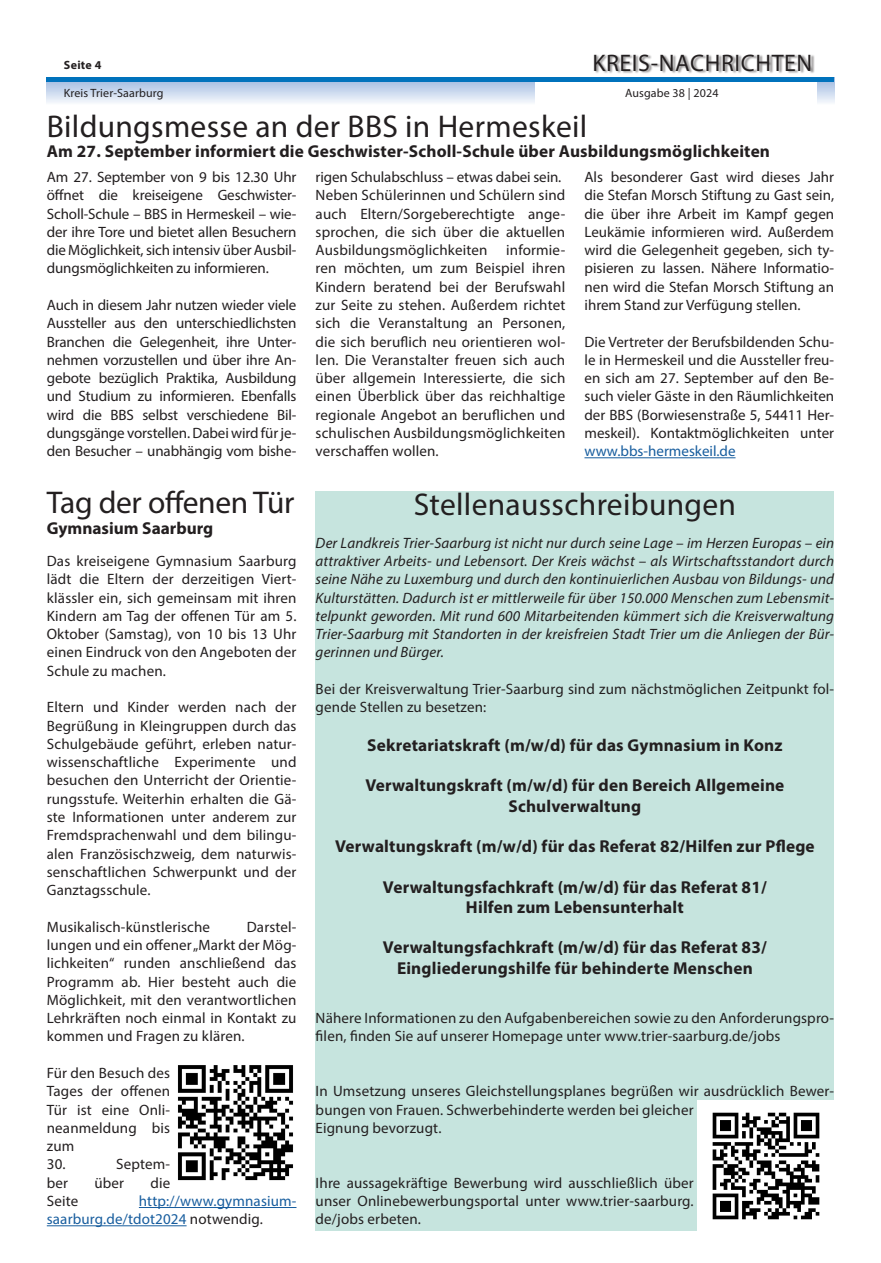
<style>
.page{position:relative;width:881px;height:1263px;background:#fff}
.page>*{position:absolute;margin:0;border:0;box-sizing:border-box;transform-origin:0 0}
.Headline{font:31.5px "Myriad Pro";letter-spacing:.01em;color:#231f20}
.Headline-2{font:31.5px "Myriad Pro";letter-spacing:-.01em;color:#231f20}
.t1{font:24px "Myriad Pro";letter-spacing:.025em;color:#231f20}
.Subline{font:700 17.25px "Myriad Pro";letter-spacing:.01em;color:#231f20}
.Fließtext{font:15px/18.3px "Myriad Pro";letter-spacing:.01em;color:#231f20;text-align:justify}
.Fließtext-2{font:italic 15px/18.3px "Myriad Pro";letter-spacing:.01em;color:#231f20;text-align:justify}
.Fließtext-3{font:15px/18.3px "Myriad Pro";letter-spacing:.01em;color:#175d9e}
.Fließtext-4{font:15px "Myriad Pro";letter-spacing:-.01em;color:#231f20}
.t2{font:12px "Myriad Pro";letter-spacing:.01em;color:#231f20}
.t3{font:700 12px "Myriad Pro";letter-spacing:.025em;color:#231f20}
.s1{color:#175d9e}
.s2{color:#231f20}
</style>
<div class="page">
<svg style="left:47px;top:82px;width:786px;height:21px;background:#cedbef"></svg>
<div style="left:535px;top:0;width:281px;height:113px;background:#fff"></div>
<div style="left:594px;top:54px;width:220px;height:20px;background:#231f20;opacity:.5"></div>
<hr style="left:47px;top:78px;width:786px;height:4px;background:#0072bc">
<div style="left:315px;top:491px;width:518px;height:740px;background:#c6e4de"></div>
<hr style="left:139px;top:1207px;width:157px;height:1px;background:#175d9e">
<hr style="left:47px;top:1225px;width:139px;height:1px;background:#175d9e">
<img style="left:178px;top:1065px;width:115px;height:116px">
<img style="left:697px;top:1101px;width:136px;height:130px">
<hr style="left:584px;top:457px;width:151px;height:1px;background:#175d9e">
<p class="t3" style="left:64px;top:57px;width:39px">Seite 4</p>
<h2 class="t1" style="left:592px;top:48px;width:221px">KREIS-NACHRICHTEN</h2>
<p class="t2" style="left:64px;top:86px;width:101px">Kreis Trier-Saarburg</p>
<p class="t2" style="left:625px;top:86px;width:95px">Ausgabe 38 | 2024</p>
<p class="Headline" style="left:47px;top:107px;width:542px">Bildungsmesse an der BBS in Hermeskeil</p>
<p class="Subline" style="left:47px;top:140px;width:724px">Am 27. September informiert die Geschwister-Scholl-Schule über Ausbildungsmöglichkeiten</p>
<p class="Fließtext" style="left:47px;top:168px;width:251px">Am 27. September von 9 bis 12.30 Uhr öffnet die kreiseigene Geschwister-Scholl-Schule – BBS in Hermeskeil – wie&shy;der ihre Tore und bietet allen Besuchern die Möglichkeit, sich intensiv über Ausbil&shy;dungsmöglichkeiten zu informieren.</p>
<p class="Fließtext" style="left:47px;top:296px;width:251px">Auch in diesem Jahr nutzen wieder viele Aussteller aus den unterschiedlichsten Branchen die Gelegenheit, ihre Unter&shy;nehmen vorzustellen und über ihre An&shy;gebote bezüglich Praktika, Ausbildung und Studium zu informieren. Ebenfalls wird die BBS selbst verschiedene Bil&shy;dungsgänge vorstellen. Dabei wird für je&shy;den Besucher – unabhängig vom bishe-</p>
<p class="Fließtext-4" style="left:315px;top:168px;width:247px">rigen Schulabschluss – etwas dabei sein.</p>
<p class="Fließtext" style="left:315px;top:186px;width:251px">Neben Schülerinnen und Schülern sind auch Eltern/Sorgeberechtigte ange&shy;sprochen, die sich über die aktuellen Ausbildungsmöglichkeiten</p>
<p class="Fließtext" style="left:584px;top:168px;width:251px">Als besonderer Gast wird dieses Jahr die Stefan Morsch Stiftung zu Gast sein, die über ihre Arbeit im Kampf gegen Leukämie informieren wird. Außerdem wird die Gelegenheit gegeben, sich ty&shy;pisieren zu lassen. Nähere Informatio&shy;nen wird die Stefan Morsch Stiftung an ihrem Stand zur Verfügung stellen.</p>
<p class="Fließtext" style="left:584px;top:332px;width:251px">Die Vertreter der Berufsbildenden Schu&shy;le in Hermeskeil und die Aussteller freu&shy;en sich am 27. September auf den Be&shy;such vieler Gäste in den Räumlichkeiten der BBS (Borwiesenstraße 5, 54411 Her&shy;meskeil). Kontaktmöglichkeiten unter <span class="s1">www.bbs-hermeskeil.de</span></p>
<p class="Fließtext" style="left:315px;top:241px;width:251px;text-indent:190px">informie&shy;ren möchten, um zum Beispiel ihren Kindern beratend bei der Berufswahl zur Seite zu stehen. Außerdem richtet sich die Veranstaltung an Personen, die sich beruflich neu orientieren wol&shy;len. Die Veranstalter freuen sich auch über allgemein Interessierte, die sich einen Überblick über das reichhaltige regionale Angebot an beruflichen und schulischen Ausbildungsmöglichkeiten verschaffen wollen.</p>
<p class="Headline-2" style="left:47px;top:483px;width:249px">Tag der offenen Tür</p>
<p class="Subline" style="left:47px;top:517px;width:168px">Gymnasium Saarburg</p>
<p class="Fließtext" style="left:47px;top:552px;width:251px">Das kreiseigene Gymnasium Saarburg lädt die Eltern der derzeitigen Viert&shy;klässler ein, sich gemeinsam mit ihren Kindern am Tag der offenen Tür am 5.<br>Oktober (Samstag), von 10 bis 13 Uhr einen Eindruck von den Angeboten der Schule zu machen.</p>
<p class="Fließtext" style="left:47px;top:698px;width:251px">Eltern und Kinder werden nach der Begrüßung in Kleingruppen durch das Schulgebäude geführt, erleben natur&shy;wissenschaftliche Experimente und besuchen den Unterricht der Orientie&shy;rungsstufe. Weiterhin erhalten die Gä&shy;ste Informationen unter anderem zur Fremdsprachenwahl und dem bilingu&shy;alen Französischzweig, dem naturwis&shy;senschaftlichen Schwerpunkt und der Ganztagsschule.</p>
<p class="Fließtext" style="left:47px;top:917px;width:165px">Musikalisch-künstlerische</p>
<p class="Fließtext" style="left:47px;top:917px;width:251px;text-indent:200px">Darstel&shy;lungen und ein offener „Markt der Mög&shy;lichkeiten“ runden anschließend das Programm ab. Hier besteht auch die Möglichkeit, mit den verantwortlichen Lehrkräften noch einmal in Kontakt zu kommen und Fragen zu klären.</p>
<p class="Fließtext" style="left:47px;top:1063px;width:125px">Für den Besuch des Tages der offenen Tür ist eine Onli&shy;neanmeldung bis zum</p>
<p class="Fließtext" style="left:47px;top:1155px;width:20px">30.</p>
<p class="Fließtext" style="left:116px;top:1155px;width:55px">Septem-</p>
<p class="Fließtext" style="left:47px;top:1173px;width:23px">ber</p>
<p class="Fließtext" style="left:94px;top:1173px;width:31px">über</p>
<p class="Fließtext" style="left:150px;top:1173px;width:21px">die</p>
<p class="Fließtext" style="left:47px;top:1191px;width:33px">Seite</p>
<p class="Fließtext-3" style="left:47px;top:1191px;width:251px;text-indent:92px">http://www.gymnasium&shy;saarburg.de/tdot2024 <span class="s2">notwendig.</span></p>
<p class="Headline" style="left:413px;top:485px;width:324px">Stellenausschreibungen</p>
<p class="Fließtext-2" style="left:315px;top:533px;width:520px">Der Landkreis Trier-Saarburg ist nicht nur durch seine Lage – im Herzen Europas – ein attraktiver Arbeits- und Lebensort. Der Kreis wächst – als Wirtschaftsstandort durch seine Nähe zu Luxemburg und durch den kontinuierlichen Ausbau von Bildungs- und Kulturstätten. Dadurch ist er mittlerweile für über 150.000 Menschen zum Lebensmit&shy;telpunkt geworden. Mit rund 600 Mitarbeitenden kümmert sich die Kreisverwaltung Trier-Saarburg mit Standorten in der kreisfreien Stadt Trier um die Anliegen der Bür&shy;gerinnen und Bürger.</p>
<p class="Fließtext" style="left:315px;top:680px;width:520px">Bei der Kreisverwaltung Trier-Saarburg sind zum nächstmöglichen Zeitpunkt fol&shy;gende Stellen zu besetzen:</p>
<p class="Subline" style="left:367px;top:734px;width:417px">Sekretariatskraft (m/w/d) für das Gymnasium in Konz</p>
<p class="Subline" style="left:365px;top:774px;width:420px">Verwaltungskraft (m/w/d) für den Bereich Allgemeine</p>
<p class="Subline" style="left:508px;top:794px;width:134px">Schulverwaltung</p>
<p class="Subline" style="left:335px;top:835px;width:481px">Verwaltungskraft (m/w/d) für das Referat 82/Hilfen zur Pflege</p>
<p class="Subline" style="left:383px;top:875px;width:385px">Verwaltungsfachkraft (m/w/d) für das Referat 81/</p>
<p class="Subline" style="left:466px;top:896px;width:219px">Hilfen zum Lebensunterhalt</p>
<p class="Subline" style="left:383px;top:936px;width:385px">Verwaltungsfachkraft (m/w/d) für das Referat 83/</p>
<p class="Subline" style="left:397px;top:956px;width:357px">Eingliederungshilfe für behinderte Menschen</p>
<p class="Fließtext" style="left:315px;top:1009px;width:520px">Nähere Informationen zu den Aufgabenbereichen sowie zu den Anforderungspro&shy;filen, finden Sie auf unserer Homepage unter www.trier-saarburg.de/jobs</p>
<p class="Fließtext" style="left:315px;top:1082px;width:520px;text-align:left">In Umsetzung unseres Gleichstellungsplanes begrüßen wir ausdrücklich Bewer&shy;bungen von Frauen. Schwerbehinderte werden bei gleicher<br>Eignung bevorzugt.</p>
<p class="Fließtext" style="left:315px;top:1173px;width:379px">Ihre aussagekräftige Bewerbung wird ausschließlich über unser Onlinebewerbungsportal unter www.trier-saarburg. de/jobs erbeten.</p>
</div>
